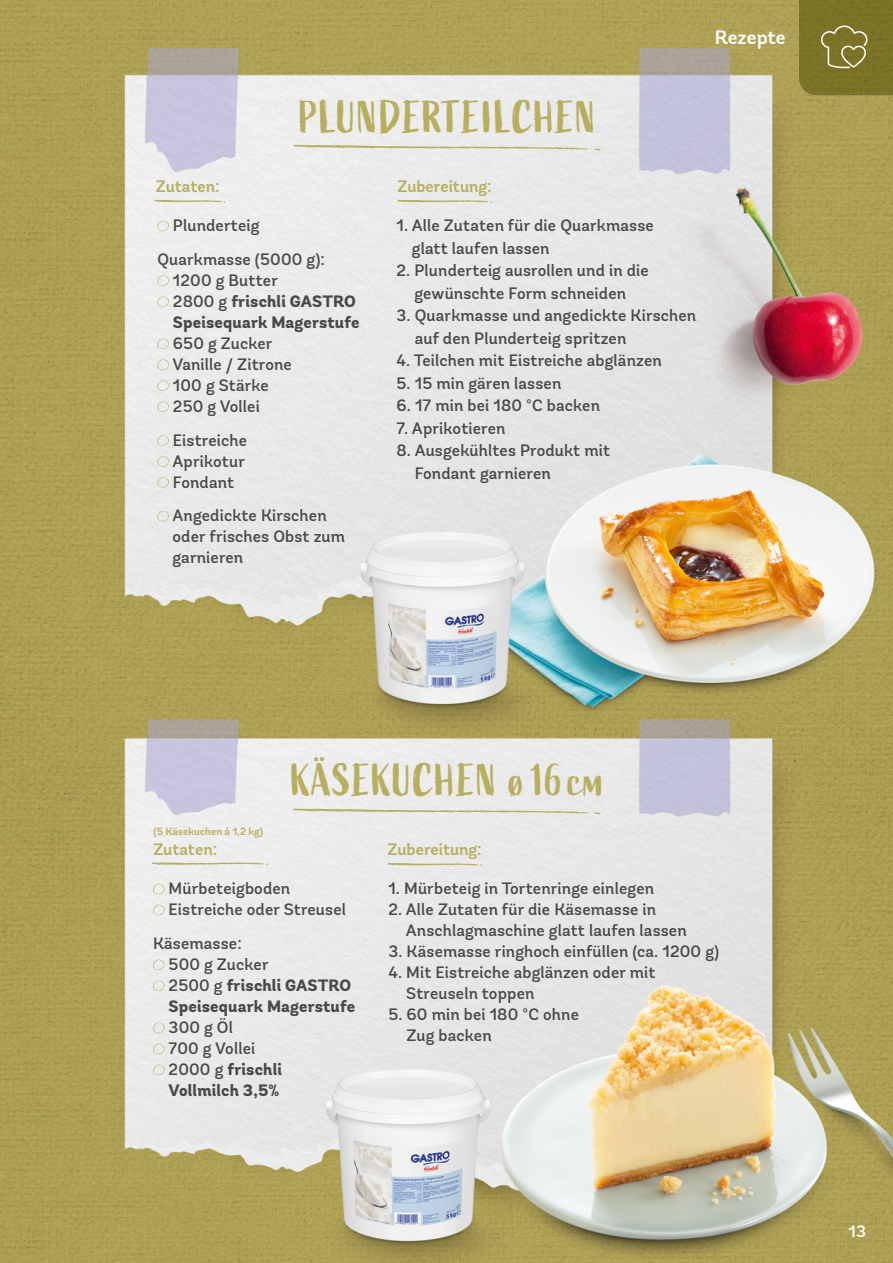
<style>
.page{position:relative;width:893px;height:1263px;background:#fff}
.page>*{position:absolute;margin:0;border:0;box-sizing:border-box;transform-origin:0 0}
.t1{font:45px "Active";letter-spacing:.03em;color:#b8ae60}
.t2{font:600 19.5px "Andes";letter-spacing:-.005em;color:#fff}
.t3{font:500 16.5px/21px "Andes";letter-spacing:.01em;color:#494948}
.t4{font:800 16.5px/21px "Andes";letter-spacing:.01em;color:#494948}
.t5{font:600 16.5px "Andes";color:#b8ae60}
.t6{font:500 16.5px "Andes";color:#fff}
.t7{font:600 10.5px "Andes";color:#b8ae60}
.s1{font-weight:500}
.s2{font-weight:800}
</style>
<div class="page">
<img style="left:0;top:0;width:893px;height:1263px">
<div style="left:799px;top:0;width:94px;height:96px;background:#7c7327"></div>
<svg style="left:293px;top:808px;width:309px;height:6px;background:#dddac5"></svg>
<svg style="left:293px;top:145px;width:309px;height:5px;background:#dad7be"></svg>
<svg style="left:820px;top:25px;width:48px;height:44px;background:#8d8543"></svg>
<svg style="left:152px;top:862px;width:117px;height:3px"></svg>
<svg style="left:153px;top:883px;width:12px;height:11px"></svg>
<svg style="left:153px;top:904px;width:12px;height:11px"></svg>
<svg style="left:153px;top:959px;width:12px;height:11px"></svg>
<svg style="left:153px;top:980px;width:12px;height:11px"></svg>
<svg style="left:153px;top:1022px;width:12px;height:11px"></svg>
<svg style="left:153px;top:1043px;width:12px;height:11px"></svg>
<svg style="left:153px;top:1064px;width:12px;height:11px"></svg>
<svg style="left:388px;top:863px;width:95px;height:3px"></svg>
<svg style="left:154px;top:200px;width:72px;height:3px"></svg>
<svg style="left:157px;top:220px;width:12px;height:11px"></svg>
<svg style="left:157px;top:275px;width:12px;height:11px"></svg>
<svg style="left:157px;top:296px;width:12px;height:11px"></svg>
<svg style="left:157px;top:338px;width:12px;height:11px"></svg>
<svg style="left:157px;top:359px;width:12px;height:11px"></svg>
<svg style="left:157px;top:380px;width:12px;height:11px"></svg>
<svg style="left:157px;top:401px;width:12px;height:11px"></svg>
<svg style="left:157px;top:435px;width:12px;height:11px"></svg>
<svg style="left:157px;top:456px;width:12px;height:11px"></svg>
<svg style="left:157px;top:477px;width:12px;height:11px"></svg>
<svg style="left:157px;top:511px;width:12px;height:10px"></svg>
<svg style="left:398px;top:200px;width:95px;height:3px"></svg>
<h1 class="t1" style="left:299px;top:91px;width:298px">PLUNDERTEILCHEN</h1>
<p class="t5" style="left:156px;top:176px;width:66px">Zutaten:</p>
<p class="t3" style="left:157px;top:209px;width:169px;line-height:33.8px;text-indent:16px">Plunderteig<br>Quarkmasse (5000 g):</p>
<p class="t4" style="left:173px;top:270px;width:188px"><span class="s1">1200 g Butter<br>2800 g</span> frischli GASTRO<br>Speisequark Magerstufe</p>
<p class="t3" style="left:172px;top:333px;width:121px">650 g Zucker<br>Vanille / Zitrone<br>100 g Stärke<br>250 g Vollei</p>
<p class="t3" style="left:172px;top:430px;width:76px">Eistreiche<br>Aprikotur<br>Fondant</p>
<p class="t3" style="left:172px;top:506px;width:174px">Angedickte Kirschen oder frisches Obst zum garnieren</p>
<p class="t5" style="left:397px;top:176px;width:96px">Zubereitung:</p>
<p class="t3" style="left:412px;top:215px;width:243px;line-height:22.5px;text-indent:-15px">1. Alle Zutaten für die Quarkmasse glatt laufen lassen</p>
<p class="t3" style="left:396px;top:260px;width:254px;line-height:22.5px;text-align:center">2. Plunderteig ausrollen und in die gewünschte Form schneiden</p>
<p class="t3" style="left:415px;top:305px;width:283px;line-height:22.5px;text-indent:-18px">3. Quarkmasse und angedickte Kirschen auf den Plunderteig spritzen</p>
<p class="t3" style="left:396px;top:350px;width:267px">4. Teilchen mit Eistreiche abglänzen</p>
<p class="t3" style="left:396px;top:373px;width:166px">5. 15 min gären lassen</p>
<p class="t3" style="left:396px;top:395px;width:205px">6. 17 min bei 180 °C backen</p>
<p class="t3" style="left:396px;top:418px;width:110px">7. Aprikotieren</p>
<p class="t3" style="left:415px;top:440px;width:197px;line-height:22.5px;text-indent:-18px">8. Ausgekühltes Produkt mit<br>Fondant garnieren</p>
<p class="t2" style="left:715px;top:25px;width:72px">Rezepte</p>
<h1 class="t1" style="left:291px;top:755px;width:316px">KÄSEKUCHEN ø 16cm</h1>
<p class="t7" style="left:153px;top:825px;width:111px">(5 Käsekuchen á 1,2 kg)</p>
<p class="t5" style="left:153px;top:839px;width:66px">Zutaten:</p>
<p class="t3" style="left:169px;top:878px;width:179px">Mürbeteigboden<br>Eistreiche oder Streusel</p>
<p class="t4" style="left:169px;top:933px;width:188px;text-indent:-16px"><span class="s1">Käsemasse:<br>500 g Zucker<br>2500 g</span> frischli GASTRO<br>Speisequark Magerstufe</p>
<p class="t3" style="left:169px;top:1017px;width:115px">300 g Öl<br>700 g Vollei<br>2000 g <span class="s2">frischli<br>Vollmilch 3,5%</span></p>
<p class="t5" style="left:388px;top:839px;width:96px">Zubereitung:</p>
<p class="t3" style="left:388px;top:878px;width:267px">1. Mürbeteig in Tortenringe einlegen</p>
<p class="t3" style="left:406px;top:899px;width:282px;text-indent:-17px">2. Alle Zutaten für die Käsemasse in<br>Anschlagmaschine glatt laufen lassen</p>
<p class="t3" style="left:388px;top:941px;width:332px">3. Käsemasse ringhoch einfüllen (ca. 1200 g)</p>
<p class="t3" style="left:406px;top:962px;width:251px;text-indent:-18px">4. Mit Eistreiche abglänzen oder mit<br>Streuseln toppen</p>
<p class="t3" style="left:407px;top:1004px;width:174px;text-indent:-18px">5. 60 min bei 180 °C ohne<br>Zug backen</p>
<p class="t6" style="left:848px;top:1221px;width:19px">13</p>
</div>
